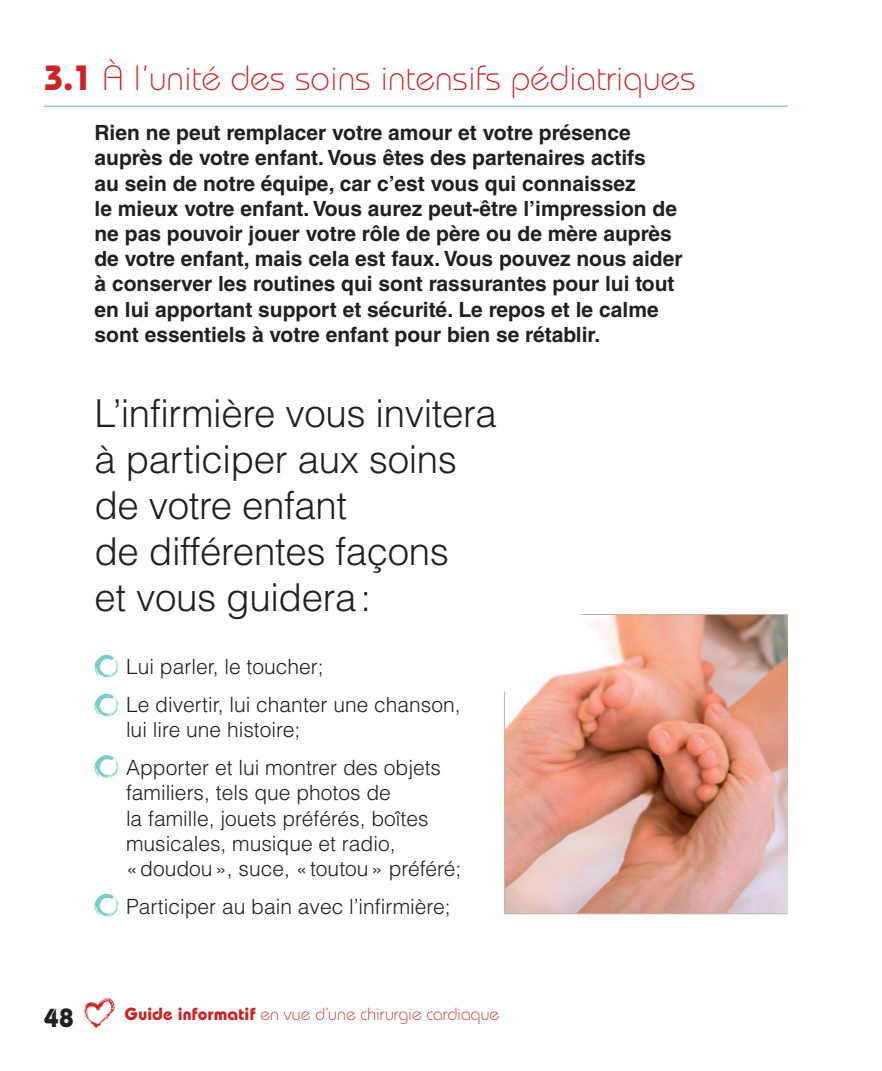
<style>
.page{position:relative;width:882px;height:1071px;background:#fff}
.page>*{position:absolute;margin:0;border:0;box-sizing:border-box;transform-origin:0 0}
.Titres{font:300 38.5px/46.2px "Helvetica LT Std";letter-spacing:-.01em;color:#231f20}
.Titres-2{font:300 35px "Bauhaus";color:#cb2326}
.t1{font:700 26.25px "Bauhaus";color:#231f20}
.t2{font:700 21px/25.2px "Helvetica LT Std";color:#231f20}
.t3{font:300 21px/25.2px "Helvetica LT Std";color:#231f20}
.t4{font:300 17.5px "Bauhaus";letter-spacing:.005em;color:#cb2326}
.s1{font-weight:700}
</style>
<div class="page">
<svg style="left:84px;top:998px;width:31px;height:31px"></svg>
<svg style="left:94px;top:654px;width:25px;height:24px"></svg>
<svg style="left:94px;top:693px;width:25px;height:24px"></svg>
<svg style="left:94px;top:755px;width:25px;height:23px"></svg>
<svg style="left:94px;top:893px;width:25px;height:24px"></svg>
<img style="left:505px;top:614px;width:283px;height:299px">
<hr style="left:504px;top:691px;width:1px;height:223px;background:#bcb7b0">
<hr style="left:504px;top:913px;width:284px;height:1px;background:#bcb7b0">
<hr style="left:581px;top:614px;width:206px;height:1px;background:#bcb7b0">
<hr style="left:44px;top:106px;width:744px;height:1px;background:#5fadad">
<p class="Titres-2" style="left:44px;top:57px;width:653px"><span class="s1">3.1</span> À l’unité des soins intensifs pédiatriques</p>
<p class="t2" style="left:94px;top:120px;width:590px">Rien ne peut remplacer votre amour et votre présence auprès de votre enfant. Vous êtes des partenaires actifs<br>au sein de notre équipe, car c’est vous qui connaissez<br>le mieux votre enfant. Vous aurez peut-être l’impression de ne pas pouvoir jouer votre rôle de père ou de mère auprès de votre enfant, mais cela est faux. Vous pouvez nous aider à conserver les routines qui sont rassurantes pour lui tout en lui apportant support et sécurité. Le repos et le calme sont essentiels à votre enfant pour bien se rétablir.</p>
<p class="Titres" style="left:94px;top:390px;width:404px">L’infirmière vous invitera à participer aux soins de votre enfant<br>de différentes façons<br>et vous guidera:</p>
<p class="t3" style="left:126px;top:654px;width:199px">Lui parler, le toucher;</p>
<p class="t3" style="left:126px;top:692px;width:336px">Le divertir, lui chanter une chanson, lui lire une histoire;</p>
<p class="t3" style="left:126px;top:755px;width:337px">Apporter et lui montrer des objets familiers, tels que photos de<br>la famille, jouets préférés, boîtes musicales, musique et radio, «doudou», suce, «toutou» préféré;</p>
<p class="t3" style="left:126px;top:894px;width:326px">Participer au bain avec l’infirmière;</p>
<p class="t1" style="left:44px;top:1002px;width:31px">48</p>
<p class="t4" style="left:125px;top:1004px;width:376px"><span class="s1">Guide informatif</span> en vue d’une chirurgie cardiaque</p>
</div>
